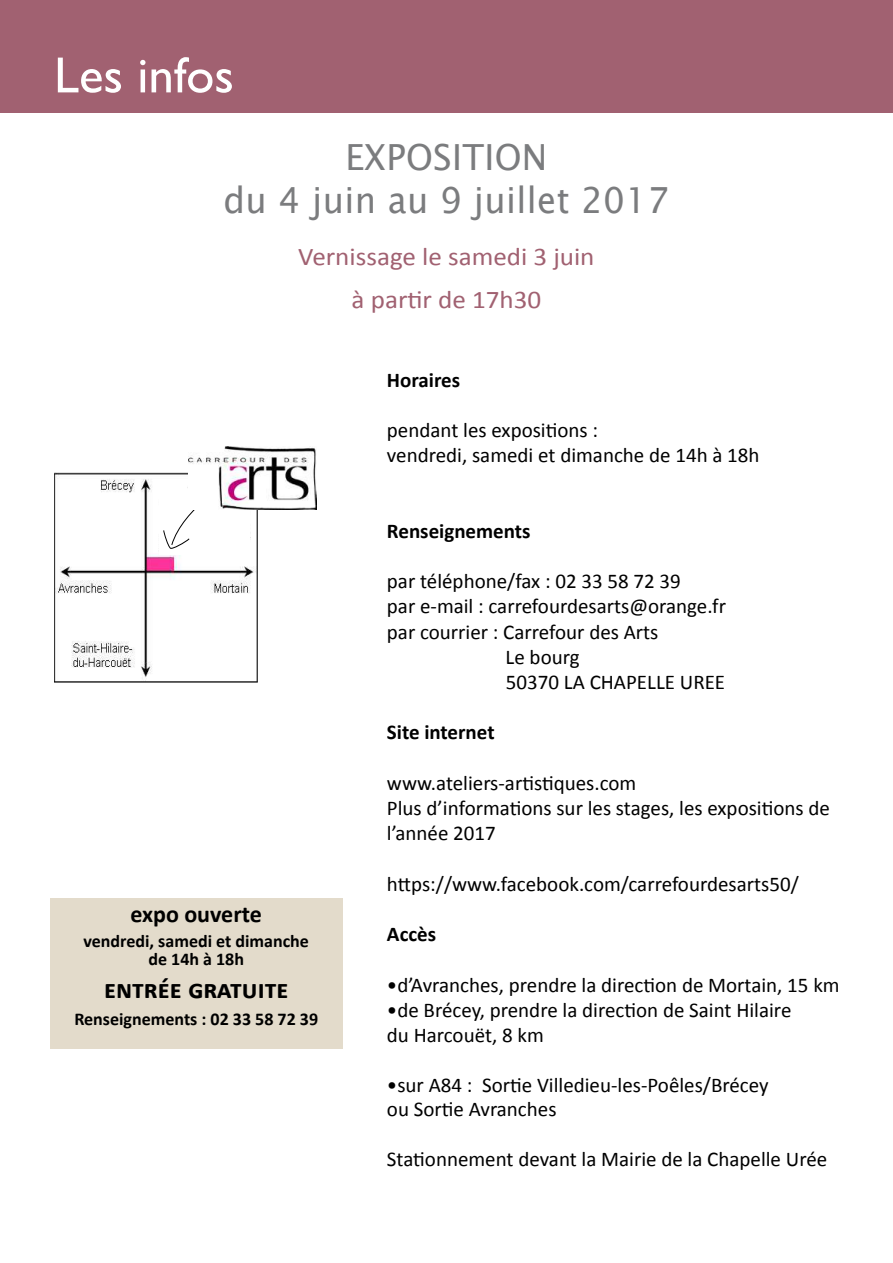
<style>
.page{position:relative;width:893px;height:1263px;background:#fff}
.page>*{position:absolute;margin:0;border:0;box-sizing:border-box;transform-origin:0 0}
.t1{font:51px "Gill Sans";color:#fff}
.t2{font:36px/43.2px "Lucida Sans Unicode";letter-spacing:.01em;color:#7b7c7e;text-align:center;scale:.96 1}
.t3{font:700 27px "Calibri";color:#000}
.t4{font:25.5px/43.2px "Calibri";color:#a16171;text-align:center;scale:1.06 1}
.t5{font:700 24px "Calibri";color:#000}
.t6{font:21px/25.2px "Calibri";color:#000}
.t7{font:700 21px "Calibri";color:#000}
.t8{font:700 18px/18.6px "Calibri";color:#000;text-align:center}
</style>
<div class="page">
<div style="left:0;top:0;width:893px;height:112px;background:#a16171"></div>
<div style="left:50px;top:898px;width:292px;height:151px;background:#e3dbcb"></div>
<img style="left:54px;top:472px;width:203px;height:211px">
<div style="left:159px;top:489px;width:91px;height:66px;background:#fff"></div>
<svg style="left:163px;top:510px;width:32px;height:39px"></svg>
<img style="left:188px;top:446px;width:128px;height:63px">
<h1 class="t1" style="left:54px;top:46px;width:181px">Les infos</h1>
<h2 class="t2" style="left:223px;top:136px;width:466px">EXPOSITION<br>du 4 juin au 9 juillet 2017</h2>
<p class="t4" style="left:298px;top:235px;width:281px">Vernissage le samedi 3 juin à partir de 17h30</p>
<p class="t5" style="left:130px;top:899px;width:133px">expo ouverte</p>
<p class="t8" style="left:83px;top:931px;width:227px">vendredi, samedi et dimanche de 14h à 18h</p>
<p class="t3" style="left:104px;top:971px;width:186px">entrée gratuite</p>
<p class="t8" style="left:74px;top:1010px;width:245px">Renseignements : 02 33 58 72 39</p>
<p class="t7" style="left:387px;top:366px;width:75px">Horaires</p>
<p class="t6" style="left:387px;top:417px;width:374px">pendant les expositions :<br>vendredi, samedi et dimanche de 14h à 18h</p>
<p class="t7" style="left:387px;top:517px;width:145px">Renseignements</p>
<p class="t6" style="left:387px;top:569px;width:295px">par téléphone/fax : 02 33 58 72 39</p>
<p class="t6" style="left:387px;top:594px;width:341px">par e-mail : carrefourdesarts@orange.fr</p>
<p class="t6" style="left:387px;top:619px;width:273px">par courrier : Carrefour des Arts</p>
<p class="t6" style="left:506px;top:644px;width:76px">Le bourg</p>
<p class="t6" style="left:506px;top:669px;width:221px">50370 LA CHAPELLE UREE</p>
<p class="t7" style="left:387px;top:719px;width:109px">Site internet</p>
<p class="t6" style="left:387px;top:770px;width:444px">www.ateliers-artistiques.com<br>Plus d’informations sur les stages, les expositions de l’année 2017</p>
<p class="t6" style="left:387px;top:871px;width:413px">https://www.facebook.com/carrefourdesarts50/</p>
<p class="t7" style="left:387px;top:921px;width:51px">Accès</p>
<p class="t6" style="left:387px;top:972px;width:454px">•d’Avranches, prendre la direction de Mortain, 15 km</p>
<p class="t6" style="left:387px;top:997px;width:406px">•de Brécey, prendre la direction de Saint Hilaire du Harcouët, 8 km</p>
<p class="t6" style="left:387px;top:1073px;width:383px;line-height:24px">•sur A84 : Sortie Villedieu-les-Poêles/Brécey ou Sortie Avranches</p>
<p class="t6" style="left:387px;top:1146px;width:442px">Stationnement devant la Mairie de la Chapelle Urée</p>
</div>
